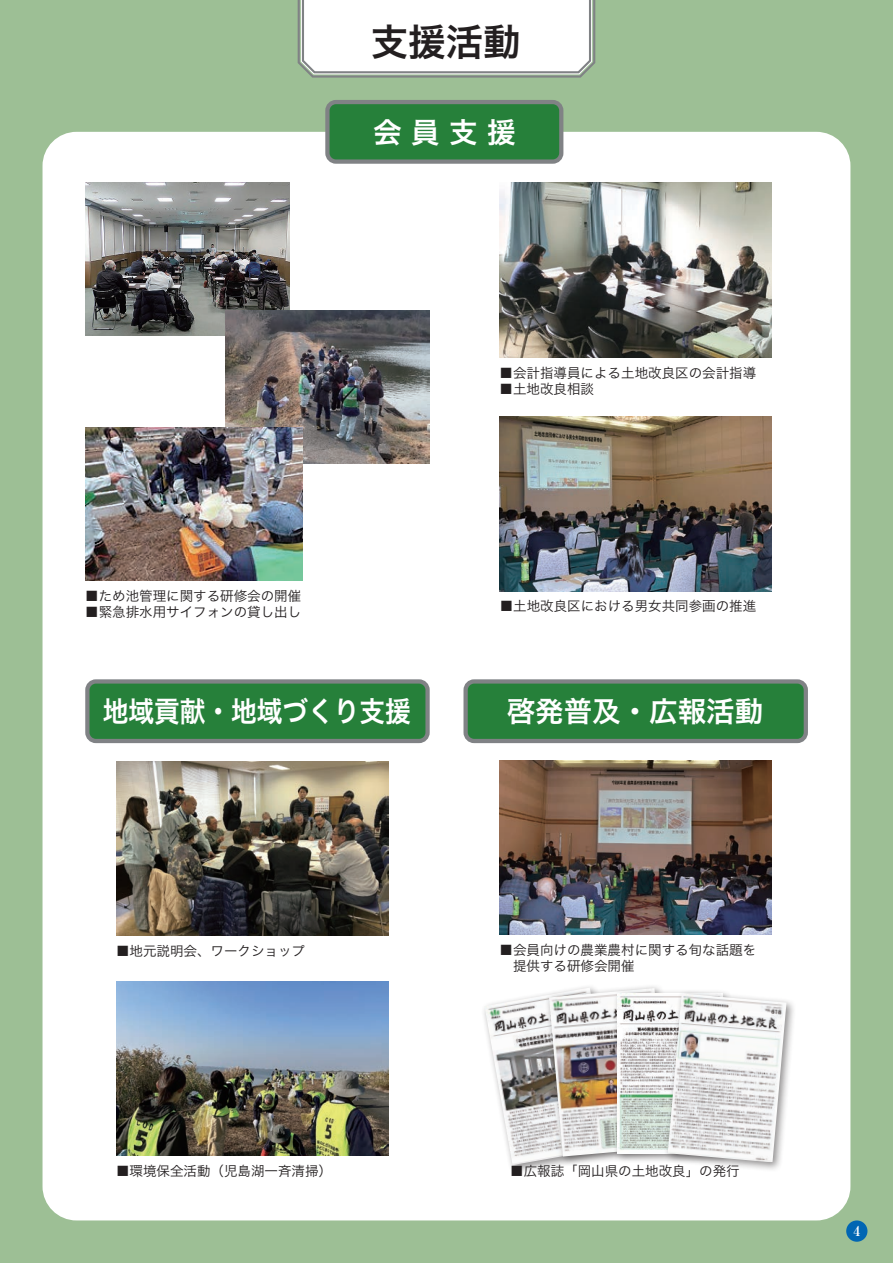
<style>
.page{position:relative;width:893px;height:1263px;background:#9dbf95}
.page>*{position:absolute;margin:0;border:0;box-sizing:border-box;transform-origin:0 0}
.t1{font:37.5px "Hira Kaku Std W6";color:#231f20}
.t2{font:28.5px "Hira Kaku Std W6";color:#fff}
.t3{font:28.5px "Hira Kaku Std W6";color:#fff;scale:.9 1}
.t4{font:13.5px/16.5px "Hira Kaku Std W3";color:#231f20}
.t5{font:700 13.5px "Ryumin Pro";color:#fff}
</style>
<div class="page">
<div style="left:43px;top:132px;width:807px;height:1088px;background:#fff;border-radius:34px"></div>
<div style="left:846px;top:1220px;width:21px;height:22px;background:#0166b3;border-radius:50%"></div>
<svg style="left:297px;top:0;width:299px;height:78px;background:#f1f2f1"></svg>
<div style="left:327px;top:102px;width:234px;height:60px;background:#26803a;border-radius:9px"></div>
<div style="left:325px;top:100px;width:238px;height:64px;border:4px solid #808285;border-radius:9px"></div>
<div style="left:87px;top:681px;width:341px;height:60px;background:#26803a;border-radius:9px"></div>
<div style="left:85px;top:679px;width:345px;height:64px;border:4px solid #808285;border-radius:9px"></div>
<div style="left:466px;top:681px;width:340px;height:60px;background:#26803a;border-radius:9px"></div>
<div style="left:463px;top:679px;width:345px;height:64px;border:4px solid #808285;border-radius:9px"></div>
<img style="left:85px;top:183px;width:204px;height:153px">
<img style="left:500px;top:183px;width:272px;height:174px">
<img style="left:500px;top:760px;width:272px;height:174px">
<img style="left:116px;top:761px;width:272px;height:174px">
<img style="left:116px;top:981px;width:272px;height:175px">
<img style="left:500px;top:417px;width:272px;height:174px">
<img style="left:226px;top:310px;width:204px;height:153px">
<img style="left:85px;top:427px;width:217px;height:153px">
<div style="left:480px;top:983px;width:147px;height:192px;background:#231f20;opacity:.5"></div>
<img style="left:484px;top:987px;width:60px;height:178px">
<div style="left:544px;top:983px;width:134px;height:183px;background:#231f20;opacity:.5"></div>
<img style="left:549px;top:988px;width:63px;height:168px">
<div style="left:612px;top:988px;width:121px;height:175px;background:#231f20;opacity:.5"></div>
<img style="left:617px;top:993px;width:46px;height:160px">
<div style="left:663px;top:989px;width:133px;height:183px;background:#231f20;opacity:.5"></div>
<img style="left:668px;top:993px;width:118px;height:169px">
<h1 class="t1" style="left:371px;top:13px;width:151px">支援活動</h1>
<h2 class="t2" style="left:373px;top:110px;width:144px">会 員 支 援</h2>
<p class="t4" style="left:85px;top:587px;width:217px">■ため池管理に関する研修会の開催</p>
<p class="t4" style="left:85px;top:604px;width:217px">■緊急排水用サイフォンの貸し出し</p>
<p class="t4" style="left:500px;top:364px;width:258px">■会計指導員による土地改良区の会計指導</p>
<p class="t4" style="left:500px;top:381px;width:96px">■土地改良相談</p>
<p class="t4" style="left:500px;top:598px;width:258px">■土地改良区における男女共同参画の推進</p>
<h2 class="t3" style="left:103px;top:689px;width:344px">地域貢献・地域づくり支援</h2>
<h2 class="t2" style="left:507px;top:689px;width:258px">啓発普及・広報活動</h2>
<p class="t4" style="left:116px;top:942px;width:190px">■地元説明会、ワークショップ</p>
<p class="t4" style="left:500px;top:941px;width:258px">■会員向けの農業農村に関する旬な話題を　提供する研修会開催</p>
<p class="t4" style="left:116px;top:1162px;width:217px">■環境保全活動（児島湖一斉清掃）</p>
<p class="t4" style="left:510px;top:1162px;width:231px">■広報誌「岡山県の土地改良」の発行</p>
<p class="t5" style="left:853px;top:1220px;width:8px">4</p>
</div>
